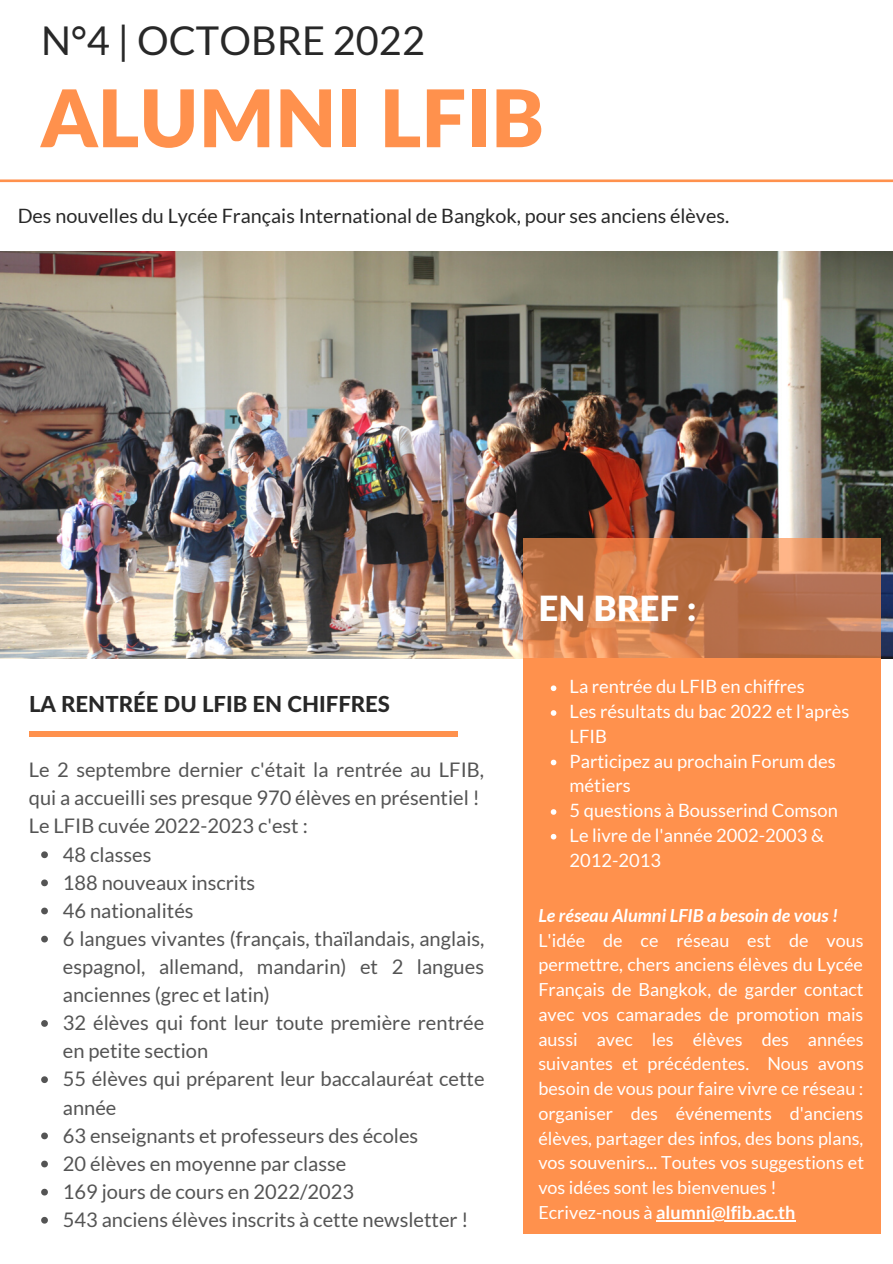
<style>
.page{position:relative;width:893px;height:1264px;background:#fff}
.page>*{position:absolute;margin:0;border:0;box-sizing:border-box;transform-origin:0 0}
.t1{font:900 79.35px "Lato Latin";color:#ff914d}
.t2{font:39.6px "Lato";color:#282828}
.t3{font:900 34.8px "Lato Latin";color:#fff}
.t4{font:800 22.05px "Lato Latin";color:#282828}
.t5{font:20.1px/28px "Lato";color:#545454}
.t6{font:19.8px "Lato";color:#282828}
.t7{font:18.3px/24.8px "Lato";color:#fff}
.t8{font:18px/24.8px "Lato";color:#fff}
.t9{font:italic 700 18px "Lato";color:#fff}
.s1{font-weight:700}
</style>
<div class="page">
<svg style="left:0;top:179px;width:892px;height:4px;background:#ffb68a"></svg>
<img style="left:0;top:252px;width:892px;height:407px">
<svg style="left:41px;top:851px;width:7px;height:7px"></svg>
<svg style="left:41px;top:879px;width:7px;height:7px"></svg>
<svg style="left:41px;top:907px;width:7px;height:7px"></svg>
<svg style="left:41px;top:935px;width:7px;height:7px"></svg>
<svg style="left:41px;top:1020px;width:7px;height:6px"></svg>
<svg style="left:41px;top:1076px;width:7px;height:7px"></svg>
<svg style="left:41px;top:1132px;width:7px;height:7px"></svg>
<svg style="left:41px;top:1160px;width:7px;height:7px"></svg>
<svg style="left:41px;top:1188px;width:7px;height:7px"></svg>
<svg style="left:41px;top:1216px;width:7px;height:7px"></svg>
<div style="left:29px;top:731px;width:428px;height:6px;background:#ff914d"></div>
<div style="left:522px;top:658px;width:358px;height:576px;background:#ff914d"></div>
<svg style="left:522px;top:537px;width:358px;height:124px;background:#c5784d"></svg>
<svg style="left:550px;top:685px;width:6px;height:6px"></svg>
<svg style="left:550px;top:710px;width:6px;height:5px"></svg>
<svg style="left:550px;top:759px;width:6px;height:6px"></svg>
<svg style="left:550px;top:809px;width:6px;height:5px"></svg>
<svg style="left:550px;top:833px;width:6px;height:6px"></svg>
<hr style="left:656px;top:1219px;width:139px;height:1px;background:#fff">
<h2 class="t2" style="left:41px;top:16px;width:385px">N°4 | OCTOBRE 2022</h2>
<h1 class="t1" style="left:41px;top:83px;width:504px">ALUMNI LFIB</h1>
<p class="t6" style="left:18px;top:203px;width:713px">Des nouvelles du Lycée Français International de Bangkok, pour ses anciens élèves.</p>
<p class="t4" style="left:29px;top:694px;width:362px">LA RENTRÉE DU LFIB EN CHIFFRES</p>
<p class="t5" style="left:29px;top:755px;width:457px">Le 2 septembre dernier c'était la rentrée au LFIB, qui a accueilli ses presque 970 élèves en présentiel !<br>Le LFIB cuvée 2022-2023 c'est :</p>
<p class="t5" style="left:63px;top:839px;width:423px">48 classes<br>188 nouveaux inscrits<br>46 nationalités<br>6 langues vivantes (français, thaïlandais, anglais, espagnol, allemand, mandarin) et 2 langues anciennes (grec et latin)<br>32 élèves qui font leur toute première rentrée en petite section<br>55 élèves qui préparent leur baccalauréat cette année<br>63 enseignants et professeurs des écoles<br>20 élèves en moyenne par classe<br>169 jours de cours en 2022/2023<br>543 anciens élèves inscrits à cette newsletter !</p>
<h3 class="t3" style="left:538px;top:593px;width:159px">EN BREF :</h3>
<p class="t7" style="left:569px;top:674px;width:281px">La rentrée du LFIB en chiffres<br>Les résultats du bac 2022 et l'après<br>LFIB<br>Participez au prochain Forum des métiers<br>5 questions à Bousserind Comson<br>Le livre de l'année 2002-2003 &amp;<br>2012-2013</p>
<p class="t9" style="left:538px;top:904px;width:301px">Le réseau Alumni LFIB a besoin de vous !</p>
<p class="t8" style="left:538px;top:927px;width:327px">L'idée de ce réseau est de vous permettre, chers anciens élèves du Lycée Français de Bangkok, de garder contact avec vos camarades de promotion mais aussi avec les élèves des années suivantes et précédentes. Nous avons besoin de vous pour faire vivre ce réseau : organiser des événements d'anciens élèves, partager des infos, des bons plans, vos souvenirs... Toutes vos suggestions et vos idées sont les bienvenues !<br>Ecrivez-nous à <span class="s1">alumni@lfib.ac.th</span></p>
</div>
